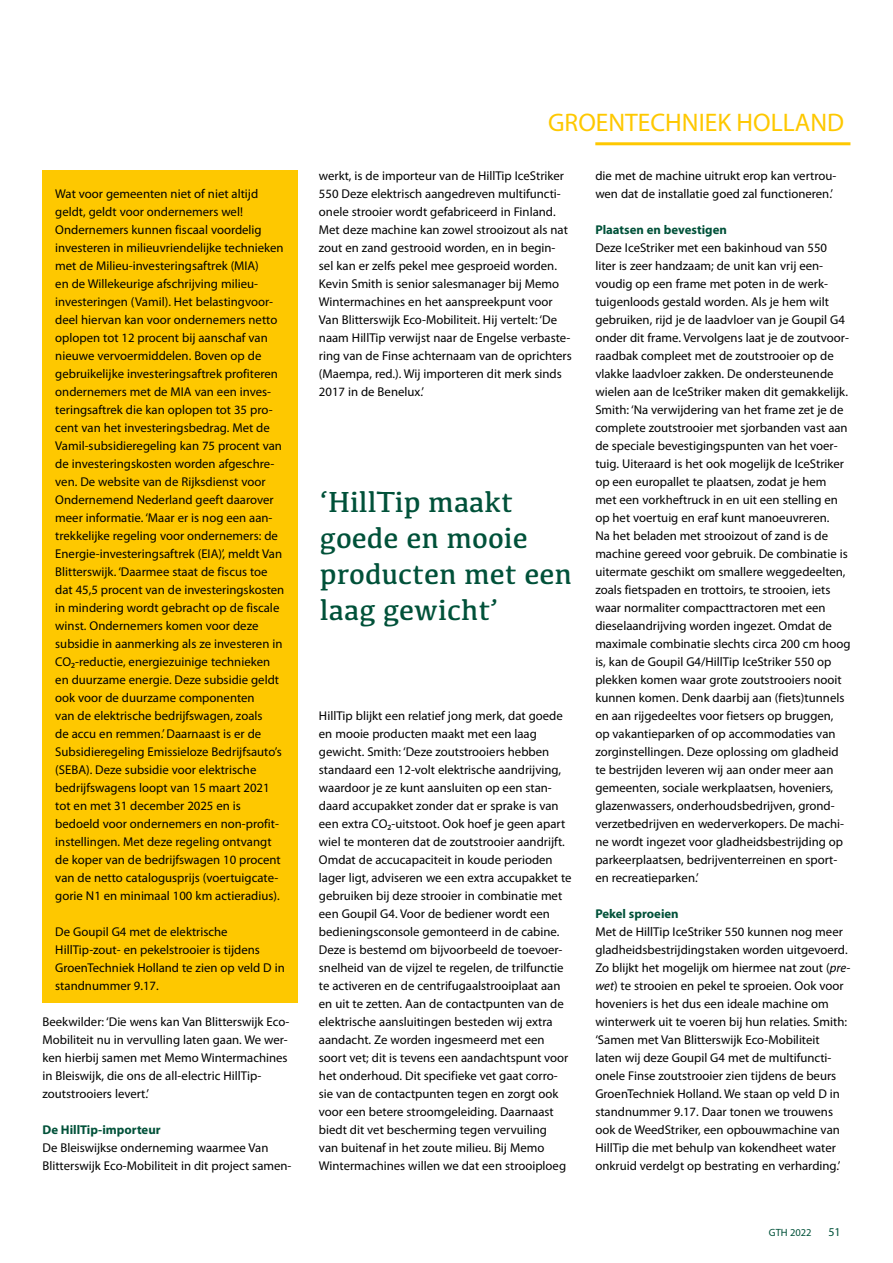
<style>
.page{position:relative;width:893px;height:1263px;background:#fff}
.page>*{position:absolute;margin:0;border:0;box-sizing:border-box;transform-origin:0 0}
.t1{font:30px/36px "Kefa";color:#005139}
.t2{font:25.5px "Myriad Pro";color:#fec800}
.t3{font:12.75px/18px "Myriad Pro";color:#000}
.t4{font:700 12.75px "Myriad Pro";color:#005139}
.t5{font:12px "Myriad Pro";color:#005139}
.t6{font:10.5px "Myriad Pro";color:#005139}
.s1{font-style:italic}
</style>
<div class="page">
<hr style="left:595px;top:142px;width:255px;height:3px;background:#fec800">
<div style="left:43px;top:170px;width:255px;height:833px;background:#fec800"></div>
<p class="t3" style="left:55px;top:185px;width:231px">Wat voor gemeenten niet of niet altijd geldt, geldt voor ondernemers wel!<br>Ondernemers kunnen fiscaal voordelig investeren in milieuvriendelijke technieken met de Milieu-investeringsaftrek (MIA)<br>en de Willekeurige afschrijving milieu&shy;investeringen (Vamil). Het belastingvoor&shy;deel hiervan kan voor ondernemers netto oplopen tot 12 procent bij aanschaf van nieuwe vervoermiddelen. Boven op de gebruikelijke investeringsaftrek profiteren ondernemers met de MIA van een inves&shy;teringsaftrek die kan oplopen tot 35 pro&shy;cent van het investeringsbedrag. Met de Vamil-subsidieregeling kan 75 procent van de investeringskosten worden afgeschre&shy;ven. De website van de Rijksdienst voor Ondernemend Nederland geeft daarover meer informatie. ‘Maar er is nog een aan&shy;trekkelijke regeling voor ondernemers: de Energie-investeringsaftrek (EIA)’, meldt Van Blitterswijk. ‘Daarmee staat de fiscus toe dat 45,5 procent van de investeringskosten in mindering wordt gebracht op de fiscale winst. Ondernemers komen voor deze subsidie in aanmerking als ze investeren in CO₂-reductie, energiezuinige technieken en duurzame energie. Deze subsidie geldt ook voor de duurzame componenten<br>van de elektrische bedrijfswagen, zoals<br>de accu en remmen.’ Daarnaast is er de Subsidieregeling Emissieloze Bedrijfsauto’s (SEBA). Deze subsidie voor elektrische bedrijfswagens loopt van 15 maart 2021 tot en met 31 december 2025 en is bedoeld voor ondernemers en non-profit&shy;instellingen. Met deze regeling ontvangt de koper van de bedrijfswagen 10 procent van de netto catalogusprijs (voertuigcate&shy;gorie N1 en minimaal 100 km actieradius).</p>
<p class="t3" style="left:55px;top:923px;width:231px">De Goupil G4 met de elektrische HillTip-zout- en pekelstrooier is tijdens GroenTechniek Holland te zien op veld D in standnummer 9.17.</p>
<p class="t3" style="left:43px;top:1013px;width:248px">Beekwilder: ‘Die wens kan Van Blitterswijk Eco-Mobiliteit nu in vervulling laten gaan. We wer&shy;ken hierbij samen met Memo Wintermachines in Bleiswijk, die ons de all-electric HillTip&shy;zoutstrooiers levert.’</p>
<p class="t4" style="left:43px;top:1121px;width:120px">De HillTip-importeur</p>
<p class="t3" style="left:43px;top:1139px;width:250px">De Bleiswijkse onderneming waarmee Van<br>Blitterswijk Eco-Mobiliteit in dit project samen-</p>
<h2 class="t2" style="left:548px;top:107px;width:298px">GROENTECHNIEK HOLLAND</h2>
<p class="t3" style="left:319px;top:167px;width:254px">werkt, is de importeur van de HillTip IceStriker 550 Deze elektrisch aangedreven multifuncti&shy;onele strooier wordt gefabriceerd in Finland.<br>Met deze machine kan zowel strooizout als nat zout en zand gestrooid worden, en in begin&shy;sel kan er zelfs pekel mee gesproeid worden.<br>Kevin Smith is senior salesmanager bij Memo Wintermachines en het aanspreekpunt voor Van Blitterswijk Eco-Mobiliteit. Hij vertelt: ‘De naam HillTip verwijst naar de Engelse verbaste&shy;ring van de Finse achternaam van de oprichters (Maempa, red.). Wij importeren dit merk sinds 2017 in de Benelux.’</p>
<h1 class="t1" style="left:320px;top:483px;width:254px">‘HillTip maakt goede en mooie producten met een laag gewicht’</h1>
<p class="t3" style="left:319px;top:707px;width:254px">HillTip blijkt een relatief jong merk, dat goede en mooie producten maakt met een laag gewicht. Smith: ‘Deze zoutstrooiers hebben standaard een 12-volt elektrische aandrijving, waardoor je ze kunt aansluiten op een stan&shy;daard accupakket zonder dat er sprake is van een extra CO₂-uitstoot. Ook hoef je geen apart wiel te monteren dat de zoutstrooier aandrijft.<br>Omdat de accucapaciteit in koude perioden lager ligt, adviseren we een extra accupakket te gebruiken bij deze strooier in combinatie met een Goupil G4. Voor de bediener wordt een bedieningsconsole gemonteerd in de cabine.<br>Deze is bestemd om bijvoorbeeld de toevoer&shy;snelheid van de vijzel te regelen, de trilfunctie te activeren en de centrifugaalstrooiplaat aan en uit te zetten. Aan de contactpunten van de elektrische aansluitingen besteden wij extra aandacht. Ze worden ingesmeerd met een soort vet; dit is tevens een aandachtspunt voor het onderhoud. Dit specifieke vet gaat corro&shy;sie van de contactpunten tegen en zorgt ook voor een betere stroomgeleiding. Daarnaast biedt dit vet bescherming tegen vervuiling<br>van buitenaf in het zoute milieu. Bij Memo Wintermachines willen we dat een strooiploeg</p>
<p class="t3" style="left:595px;top:167px;width:243px">die met de machine uitrukt erop kan vertrou&shy;wen dat de installatie goed zal functioneren.’</p>
<p class="t4" style="left:595px;top:222px;width:133px">Plaatsen en bevestigen</p>
<p class="t3" style="left:595px;top:239px;width:257px">Deze IceStriker met een bakinhoud van 550 liter is zeer handzaam; de unit kan vrij een&shy;voudig op een frame met poten in de werk&shy;tuigenloods gestald worden. Als je hem wilt gebruiken, rijd je de laadvloer van je Goupil G4 onder dit frame. Vervolgens laat je de zoutvoor&shy;raadbak compleet met de zoutstrooier op de vlakke laadvloer zakken. De ondersteunende wielen aan de IceStriker maken dit gemakkelijk.<br>Smith: ‘Na verwijdering van het frame zet je de complete zoutstrooier met sjorbanden vast aan de speciale bevestigingspunten van het voer&shy;tuig. Uiteraard is het ook mogelijk de IceStriker op een europallet te plaatsen, zodat je hem met een vorkheftruck in en uit een stelling en op het voertuig en eraf kunt manoeuvreren.<br>Na het beladen met strooizout of zand is de machine gereed voor gebruik. De combinatie is uitermate geschikt om smallere weggedeelten, zoals fietspaden en trottoirs, te strooien, iets waar normaliter compacttractoren met een dieselaandrijving worden ingezet. Omdat de maximale combinatie slechts circa 200 cm hoog is, kan de Goupil G4/HillTip IceStriker 550 op plekken komen waar grote zoutstrooiers nooit kunnen komen. Denk daarbij aan (fiets)tunnels en aan rijgedeeltes voor fietsers op bruggen, op vakantieparken of op accommodaties van zorginstellingen. Deze oplossing om gladheid te bestrijden leveren wij aan onder meer aan gemeenten, sociale werkplaatsen, hoveniers, glazenwassers, onderhoudsbedrijven, grond&shy;verzetbedrijven en wederverkopers. De machi&shy;ne wordt ingezet voor gladheidsbestrijding op parkeerplaatsen, bedrijventerreinen en sport&shy;en recreatieparken.’</p>
<p class="t4" style="left:595px;top:906px;width:85px">Pekel sproeien</p>
<p class="t3" style="left:595px;top:923px;width:256px">Met de HillTip IceStriker 550 kunnen nog meer gladheidsbestrijdingstaken worden uitgevoerd.<br>Zo blijkt het mogelijk om hiermee nat zout (<span class="s1">pre&shy;wet</span>) te strooien en pekel te sproeien. Ook voor hoveniers is het dus een ideale machine om winterwerk uit te voeren bij hun relaties. Smith: ‘Samen met Van Blitterswijk Eco-Mobiliteit<br>laten wij deze Goupil G4 met de multifuncti&shy;onele Finse zoutstrooier zien tijdens de beurs GroenTechniek Holland. We staan op veld D in standnummer 9.17. Daar tonen we trouwens ook de WeedStriker, een opbouwmachine van HillTip die met behulp van kokendheet water onkruid verdelgt op bestrating en verharding.’</p>
<p class="t6" style="left:769px;top:1226px;width:44px">GTH 2022</p>
<p class="t5" style="left:828px;top:1224px;width:14px">51</p>
</div>
